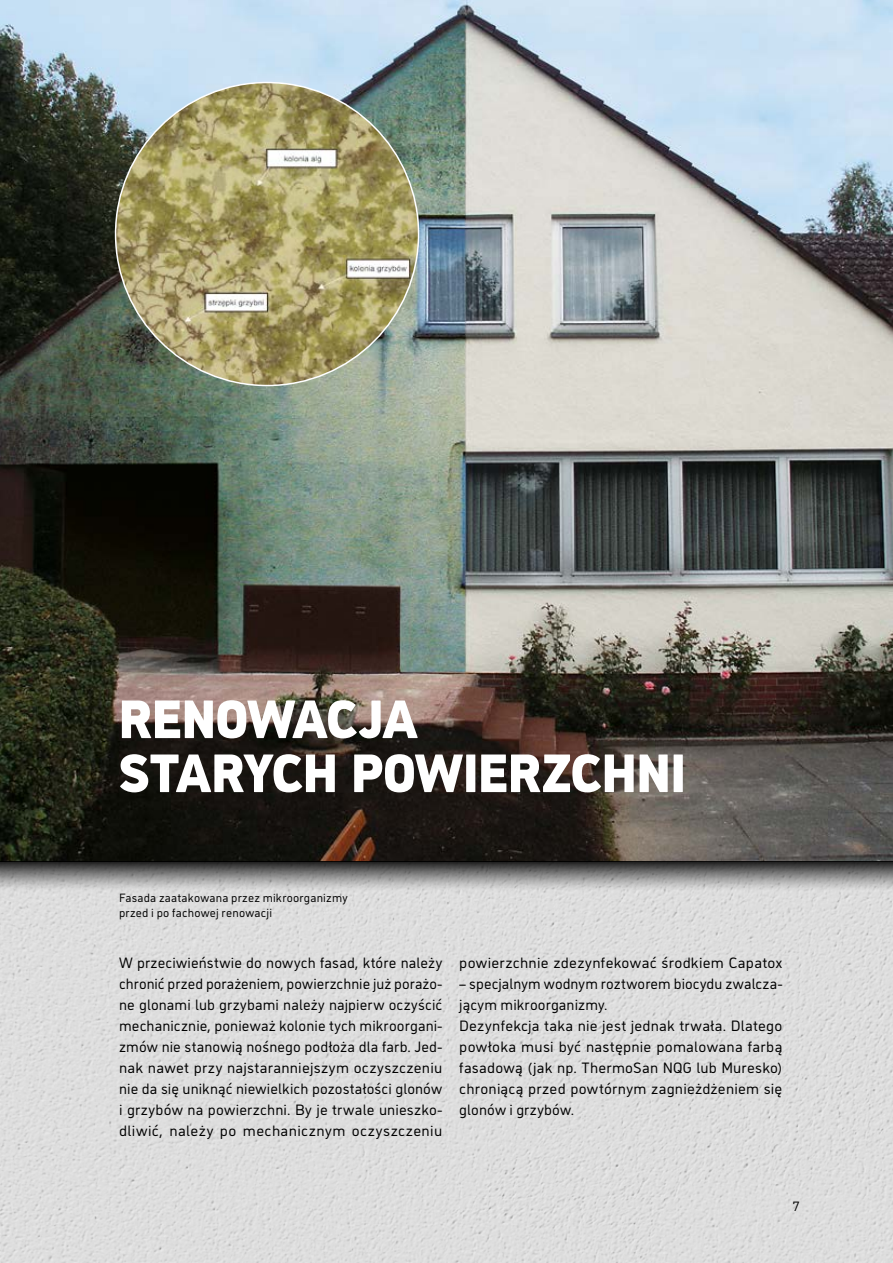
<style>
.page{position:relative;width:893px;height:1263px;background:#fff}
.page>*{position:absolute;margin:0;border:0;box-sizing:border-box;transform-origin:0 0}
.t1{font:900 54px/54px "CAP Elephant";letter-spacing:-.015em;color:#fff}
.t2{font:15px/21px "CAP Elephant";letter-spacing:.015em;color:#000}
.t3{font:13.5px "CAP Elephant";color:#000}
.t4{font:12px/14.4px "CAP Elephant";letter-spacing:.02em;color:#000}
</style>
<div class="page">
<img style="left:0;top:0;width:893px;height:861px">
<div style="left:0;top:861px;width:893px;height:402px;background:#ddd"></div>
<img style="left:116px;top:83px;width:303px;height:302px;border-radius:151px">
<div style="left:0;top:861px;width:893px;height:30px;background:linear-gradient(to bottom,#252525,#e4e4e4)"></div>
<h1 class="t1" style="left:118px;top:692px;width:570px">RENOWACJA<br>STARYCH POWIERZCHNI</h1>
<p class="t4" style="left:119px;top:891px;width:230px">Fasada zaatakowana przez mikroorganizmy przed i po fachowej renowacji</p>
<p class="t2" style="left:119px;top:953px;width:325px;text-align:justify">W przeciwieństwie do nowych fasad, które należy chronić przed porażeniem, powierzchnie już porażo&shy;ne glonami lub grzybami należy najpierw oczyścić mechanicznie, ponieważ kolonie tych mikroorgani&shy;zmów nie stanowią nośnego podłoża dla farb. Jed&shy;nak nawet przy najstaranniejszym oczyszczeniu nie da się uniknąć niewielkich pozostałości glonów i grzybów na powierzchni. By je trwale unieszko&shy;dliwić, należy po mechanicznym oczyszczeniu</p>
<p class="t2" style="left:459px;top:953px;width:325px">powierzchnie zdezynfekować środkiem Capatox</p>
<p class="t2" style="left:459px;top:974px;width:325px">– specjalnym wodnym roztworem biocydu zwalcza&shy;jącym mikroorganizmy.<br>Dezynfekcja taka nie jest jednak trwała. Dlatego powłoka musi być następnie pomalowana farbą fasadową (jak np. ThermoSan NQG lub Muresko) chroniącą przed powtórnym zagnieżdżeniem się glonów i grzybów.</p>
<p class="t3" style="left:793px;top:1198px;width:8px">7</p>
</div>
